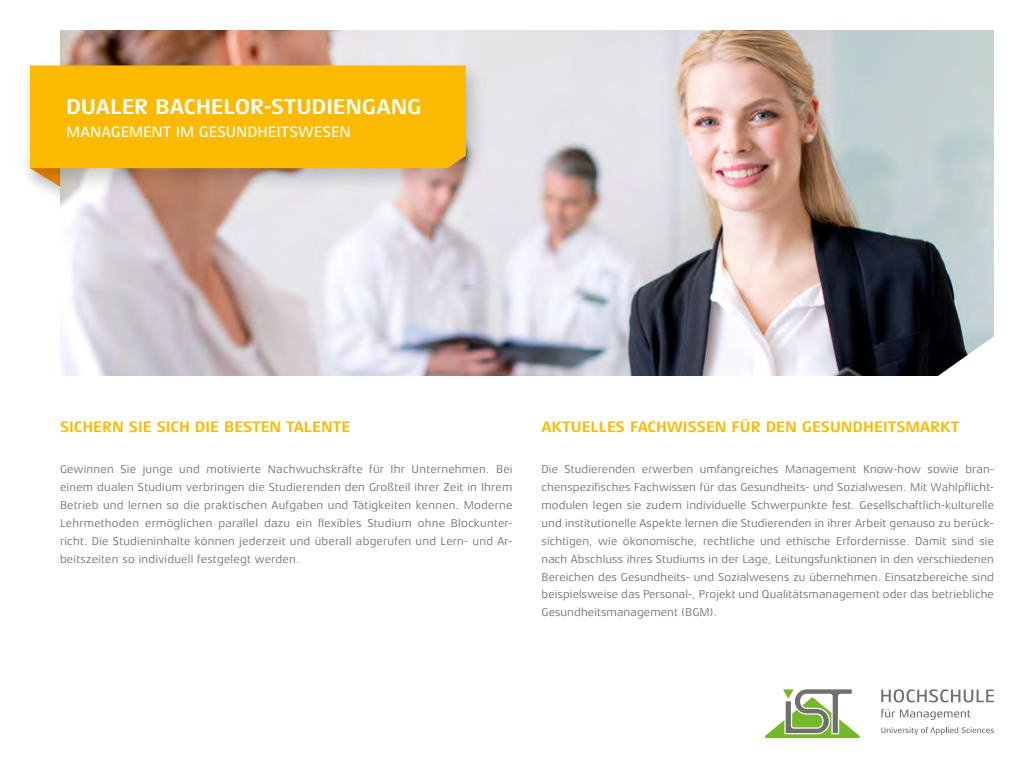
<style>
.page{position:relative;width:1024px;height:768px;background:#fff}
.page>*{position:absolute;margin:0;border:0;box-sizing:border-box;transform-origin:0 0}
.t1{font:700 21.8px "Aeonis LT Pro";letter-spacing:-.01em;color:#fff}
.t2{font:700 15.4px "Aeonis LT Pro";color:#fbba00}
.t3{font:500 15.4px "Aeonis LT Pro";color:#fff}
.t4{font:11.5px/18px "Aeonis LT Pro";letter-spacing:.01em;color:#706f6f;text-align:justify}
</style>
<div class="page">
<svg style="left:881px;top:689px;width:113px;height:13px"></svg>
<svg style="left:881px;top:709px;width:90px;height:11px"></svg>
<svg style="left:881px;top:727px;width:113px;height:8px"></svg>
<svg style="left:765px;top:689px;width:95px;height:49px"></svg>
<img style="left:60px;top:30px;width:934px;height:346px">
<div style="left:19px;top:60px;width:468px;height:134px;background:#000;opacity:.2"></div>
<div style="left:30px;top:65px;width:436px;height:103px;background:#fbba00"></div>
<h1 class="t1" style="left:66px;top:94px;width:357px">DUALER BACHELOR-STUDIENGANG</h1>
<h2 class="t3" style="left:66px;top:123px;width:286px">MANAGEMENT IM GESUNDHEITSWESEN</h2>
<h2 class="t2" style="left:60px;top:418px;width:292px">SICHERN SIE SICH DIE BESTEN TALENTE</h2>
<p class="t4" style="left:60px;top:460px;width:454px">Gewinnen Sie junge und motivierte Nachwuchskräfte für Ihr Unternehmen. Bei einem dualen Studium verbringen die Studierenden den Großteil ihrer Zeit in Ihrem Betrieb und lernen so die praktischen Aufgaben und Tätigkeiten kennen. Moderne Lehrmethoden ermöglichen parallel dazu ein flexibles Studium ohne Blockunter&shy;richt. Die Studieninhalte können jederzeit und überall abgerufen und Lern- und Ar&shy;beitszeiten so individuell festgelegt werden.</p>
<h2 class="t2" style="left:542px;top:418px;width:420px">AKTUELLES FACHWISSEN FÜR DEN GESUNDHEITSMARKT</h2>
<p class="t4" style="left:542px;top:460px;width:454px">Die Studierenden erwerben umfangreiches Management Know-how sowie bran&shy;chenspezifisches Fachwissen für das Gesundheits- und Sozialwesen. Mit Wahlpflicht&shy;modulen legen sie zudem individuelle Schwerpunkte fest. Gesellschaftlich-kulturelle und institutionelle Aspekte lernen die Studierenden in ihrer Arbeit genauso zu berück&shy;sichtigen, wie ökonomische, rechtliche und ethische Erfordernisse. Damit sind sie nach Abschluss ihres Studiums in der Lage, Leitungsfunktionen in den verschiedenen Bereichen des Gesundheits- und Sozialwesens zu übernehmen. Einsatzbereiche sind beispielsweise das Personal-, Projekt und Qualitätsmanagement oder das betriebliche Gesundheitsmanagement (BGM).</p>
</div>
